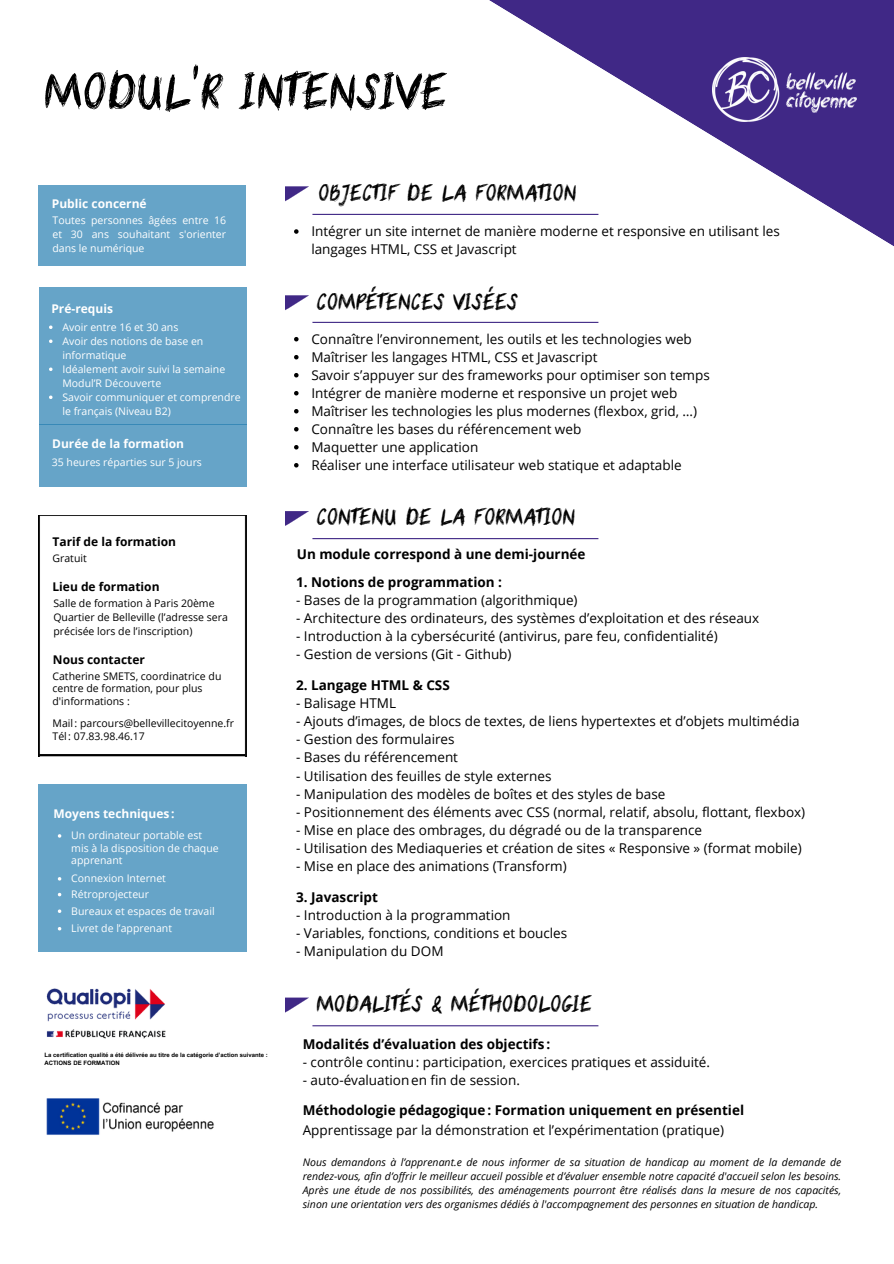
<style>
.page{position:relative;width:894px;height:1264px;background:#fff}
.page>*{position:absolute;margin:0;border:0;box-sizing:border-box;transform-origin:0 0}
.t1{font:52.5px "beermoney";letter-spacing:.01em;color:#000}
.t2{font:24.15px "beermoney";letter-spacing:.01em;color:#000}
.t3{font:13.5px/18px "Open Sans";color:#000}
.t4{font:700 13.5px "Open Sans";color:#000}
.t5{font:700 12px "Open Sans";color:#fff}
.t6{font:700 12px "Open Sans";color:#000}
.t7{font:10.5px/14px "Open Sans";color:#fff}
.t8{font:italic 10.5px/14px "Open Sans";color:#000;text-align:justify}
.t9{font:10.5px/12.3px "Open Sans";color:#000}
.t10{font:700 6px "Arial MT Pro";color:#000}
</style>
<div class="page">
<div style="left:39px;top:287px;width:208px;height:137px;background:#66a4c8"></div>
<div style="left:38px;top:185px;width:208px;height:80px;background:#66a4c8"></div>
<div style="left:39px;top:424px;width:208px;height:63px;background:#66a4c8"></div>
<hr style="left:312px;top:214px;width:286px;height:1px;background:#402886">
<hr style="left:312px;top:322px;width:286px;height:1px;background:#402886">
<svg style="left:285px;top:186px;width:23px;height:15px"></svg>
<svg style="left:439px;top:0;width:454px;height:246px"></svg>
<img style="left:712px;top:57px;width:144px;height:64px">
<svg style="left:285px;top:295px;width:23px;height:15px"></svg>
<svg style="left:285px;top:511px;width:23px;height:15px"></svg>
<img style="left:39px;top:515px;width:208px;height:241px">
<hr style="left:312px;top:538px;width:286px;height:1px;background:#402886">
<div style="left:38px;top:784px;width:209px;height:168px;background:#66a4c8"></div>
<svg style="left:285px;top:997px;width:23px;height:15px"></svg>
<hr style="left:312px;top:1025px;width:286px;height:1px;background:#402886">
<hr style="left:39px;top:754px;width:206px;height:2px;background:#000">
<img style="left:46px;top:988px;width:120px;height:51px">
<svg style="left:294px;top:229px;width:4px;height:5px"></svg>
<svg style="left:294px;top:337px;width:4px;height:4px"></svg>
<svg style="left:294px;top:355px;width:4px;height:4px"></svg>
<svg style="left:294px;top:373px;width:4px;height:4px"></svg>
<svg style="left:294px;top:391px;width:4px;height:4px"></svg>
<svg style="left:294px;top:409px;width:4px;height:4px"></svg>
<svg style="left:294px;top:427px;width:4px;height:4px"></svg>
<svg style="left:294px;top:445px;width:4px;height:4px"></svg>
<svg style="left:294px;top:463px;width:4px;height:4px"></svg>
<svg style="left:58px;top:909px;width:3px;height:4px"></svg>
<svg style="left:49px;top:325px;width:3px;height:4px"></svg>
<img style="left:46px;top:1098px;width:168px;height:37px">
<h6 class="t1" style="left:44px;top:60px;width:403px">MODUL'R INTENSIVE</h6>
<h5 class="t5" style="left:52px;top:196px;width:96px">Public concerné</h5>
<h4 class="t7" style="left:52px;top:213px;width:175px;text-align:justify">Toutes personnes âgées entre 16 et 30 ans souhaitant s'orienter dans le numérique</h4>
<h2 class="t5" style="left:51px;top:300px;width:63px">Pré-requis</h2>
<h3 class="t7" style="left:62px;top:320px;width:117px">Avoir entre 16 et 30 ans</h3>
<h4 class="t7" style="left:62px;top:334px;width:142px">Avoir des notions de base en informatique</h4>
<h4 class="t7" style="left:62px;top:362px;width:164px">Idéalement avoir suivi la semaine<br>Modul’R Découverte</h4>
<h4 class="t7" style="left:62px;top:390px;width:180px">Savoir communiquer et comprendre le français (Niveau B2)</h4>
<p class="t5" style="left:52px;top:435px;width:133px">Durée de la formation</p>
<p class="t7" style="left:52px;top:454px;width:151px">35 heures réparties sur 5 jours</p>
<p class="t6" style="left:52px;top:533px;width:125px">Tarif de la formation</p>
<p class="t6" style="left:52px;top:578px;width:108px">Lieu de formation</p>
<p class="t9" style="left:52px;top:551px;width:36px">Gratuit</p>
<h2 class="t9" style="left:53px;top:595px;width:176px;line-height:14px">Salle de formation à Paris 20ème<br>Quartier de Belleville (l’adresse sera précisée lors de l’inscription)</h2>
<p class="t6" style="left:53px;top:651px;width:93px">Nous contacter</p>
<p class="t9" style="left:52px;top:670px;width:170px">Catherine SMETS, coordinatrice du centre de formation, pour plus d'informations :</p>
<p class="t9" style="left:52px;top:717px;width:183px">Mail: parcours@bellevillecitoyenne.fr<br>Tél: 07.83.98.46.17</p>
<h6 class="t5" style="left:53px;top:804px;width:122px">Moyens techniques :</h6>
<h5 class="t7" style="left:71px;top:829px;width:149px;line-height:12.3px">Un ordinateur portable est mis à la disposition de chaque apprenant</h5>
<p class="t7" style="left:71px;top:871px;width:96px">Connexion Internet</p>
<p class="t7" style="left:71px;top:887px;width:79px">Rétroprojecteur</p>
<p class="t7" style="left:71px;top:903px;width:145px">Bureaux et espaces de travail</p>
<h6 class="t7" style="left:71px;top:921px;width:102px">Livret de l’apprenant</h6>
<p class="t10" style="left:45px;top:1052px;width:225px">La certification qualité a été délivrée au titre de la catégorie d’action suivante :</p>
<h2 class="t10" style="left:45px;top:1060px;width:77px">ACTIONS DE FORMATION</h2>
<h5 class="t2" style="left:318px;top:178px;width:259px">OBJECTIF DE LA FORMATION</h5>
<p class="t3" style="left:311px;top:222px;width:470px">Intégrer un site internet de manière moderne et responsive en utilisant les langages HTML, CSS et Javascript</p>
<p class="t2" style="left:316px;top:287px;width:203px">COMPÉTENCES VISÉES</p>
<p class="t3" style="left:311px;top:329px;width:382px">Connaître l’environnement, les outils et les technologies web</p>
<p class="t3" style="left:311px;top:347px;width:287px">Maîtriser les langages HTML, CSS et Javascript</p>
<p class="t3" style="left:311px;top:365px;width:400px">Savoir s’appuyer sur des frameworks pour optimiser son temps</p>
<p class="t3" style="left:311px;top:383px;width:367px">Intégrer de manière moderne et responsive un projet web</p>
<p class="t3" style="left:311px;top:401px;width:387px">Maîtriser les technologies les plus modernes (flexbox, grid, …)</p>
<p class="t3" style="left:311px;top:419px;width:271px">Connaître les bases du référencement web</p>
<p class="t3" style="left:311px;top:437px;width:168px">Maquetter une application</p>
<p class="t3" style="left:311px;top:455px;width:371px">Réaliser une interface utilisateur web statique et adaptable</p>
<p class="t2" style="left:316px;top:502px;width:260px">CONTENU DE LA FORMATION</p>
<h5 class="t4" style="left:297px;top:545px;width:290px">Un module correspond à une demi-journée</h5>
<h5 class="t4" style="left:296px;top:572px;width:207px">1. Notions de programmation :</h5>
<h5 class="t3" style="left:296px;top:590px;width:283px">- Bases de la programmation (algorithmique)</h5>
<h5 class="t3" style="left:296px;top:608px;width:464px">- Architecture des ordinateurs, des systèmes d’exploitation et des réseaux</h5>
<h5 class="t3" style="left:296px;top:626px;width:423px">- Introduction à la cybersécurité (antivirus, pare feu, confidentialité)</h5>
<h5 class="t3" style="left:296px;top:644px;width:217px">- Gestion de versions (Git - Github)</h5>
<h6 class="t4" style="left:296px;top:676px;width:155px">2. Langage HTML &amp; CSS</h6>
<h6 class="t3" style="left:296px;top:694px;width:101px">- Balisage HTML</h6>
<h6 class="t3" style="left:296px;top:712px;width:505px">- Ajouts d’images, de blocs de textes, de liens hypertextes et d’objets multimédia</h6>
<h6 class="t3" style="left:296px;top:730px;width:160px">- Gestion des formulaires</h6>
<h6 class="t3" style="left:296px;top:748px;width:163px">- Bases du référencement</h6>
<h6 class="t3" style="left:296px;top:766px;width:257px">- Utilisation des feuilles de style externes</h6>
<h6 class="t3" style="left:296px;top:784px;width:371px">- Manipulation des modèles de boîtes et des styles de base</h6>
<h6 class="t3" style="left:296px;top:802px;width:510px">- Positionnement des éléments avec CSS (normal, relatif, absolu, flottant, flexbox)</h6>
<h6 class="t3" style="left:296px;top:820px;width:407px">- Mise en place des ombrages, du dégradé ou de la transparence</h6>
<h6 class="t3" style="left:296px;top:838px;width:507px">- Utilisation des Mediaqueries et création de sites « Responsive » (format mobile)</h6>
<p class="t3" style="left:296px;top:856px;width:272px">- Mise en place des animations (Transform)</p>
<p class="t4" style="left:296px;top:887px;width:83px">3. Javascript</p>
<p class="t3" style="left:296px;top:905px;width:216px">- Introduction à la programmation</p>
<p class="t3" style="left:296px;top:923px;width:272px">- Variables, fonctions, conditions et boucles</p>
<p class="t3" style="left:296px;top:941px;width:149px">- Manipulation du DOM</p>
<p class="t2" style="left:316px;top:989px;width:277px">MODALITÉS &amp; MÉTHODOLOGIE</p>
<h6 class="t4" style="left:303px;top:1034px;width:249px">Modalités d’évaluation des objectifs :</h6>
<h5 class="t3" style="left:303px;top:1052px;width:409px">- contrôle continu: participation, exercices pratiques et assiduité.</h5>
<h5 class="t3" style="left:303px;top:1070px;width:219px">- auto-évaluationen fin de session.</h5>
<h6 class="t4" style="left:303px;top:1100px;width:443px">Méthodologie pédagogique: Formation uniquement en présentiel</h6>
<h6 class="t3" style="left:303px;top:1121px;width:422px">Apprentissage par la démonstration et l’expérimentation (pratique)</h6>
<p class="t8" style="left:303px;top:1154px;width:540px">Nous demandons à l’apprenant.e de nous informer de sa situation de handicap au moment de la demande de rendez-vous, afin d’offrir le meilleur accueil possible et d’évaluer ensemble notre capacité d'accueil selon les besoins.<br>Après une étude de nos possibilités, des aménagements pourront être réalisés dans la mesure de nos capacités, sinon une orientation vers des organismes dédiés à l'accompagnement des personnes en situation de handicap.</p>
</div>
